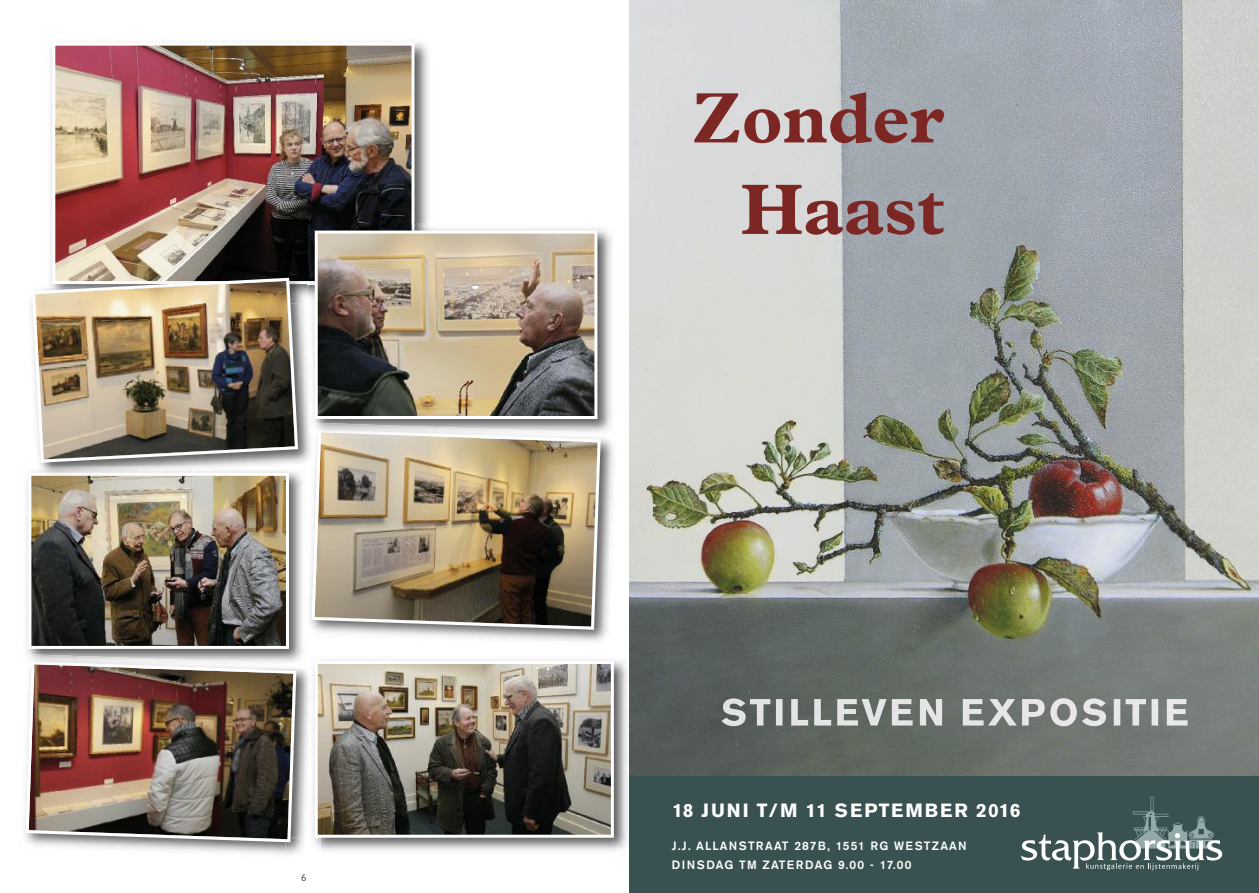
<style>
.page{position:relative;width:1259px;height:893px;background:#fff}
.page>*{position:absolute;margin:0;border:0;box-sizing:border-box;transform-origin:0 0}
.t1{font:700 72px/91.5px "Plantin Std";color:#7d2724;text-align:right}
.t2{font:700 19.05px "Akzidenz Grotesk BQ";letter-spacing:.105em;color:#fff}
.t3{font:500 12px/19px "Akzidenz Grotesk BQ";letter-spacing:.1em;color:#fff}
</style>
<div class="page">
<img style="left:629px;top:0;width:630px;height:776px">
<svg style="left:301px;top:874px;width:5px;height:7px"></svg>
<img style="left:721px;top:698px;width:466px;height:28px">
<div style="left:629px;top:776px;width:630px;height:117px;background:#395251"></div>
<svg style="left:1021px;top:797px;width:201px;height:73px"></svg>
<img style="left:33px;top:669px;width:275px;height:185px">
<img style="left:285px;top:838px;width:23px;height:16px">
<img style="left:24px;top:668px;width:274px;height:176px">
<img style="left:309px;top:439px;width:305px;height:203px">
<img style="left:310px;top:438px;width:292px;height:193px">
<img style="left:50px;top:42px;width:379px;height:234px">
<img style="left:56px;top:47px;width:354px;height:229px">
<div style="left:52px;top:43px;width:362px;height:241px;border:3px solid #fff"></div>
<img style="left:321px;top:654px;width:312px;height:197px">
<img style="left:313px;top:838px;width:8px;height:11px">
<img style="left:319px;top:665px;width:291px;height:169px">
<div style="left:315px;top:661px;width:299px;height:177px;border:3px solid #fff"></div>
<img style="left:311px;top:228px;width:301px;height:195px">
<img style="left:321px;top:433px;width:166px;height:5px">
<img style="left:308px;top:224px;width:126px;height:60px">
<img style="left:319px;top:235px;width:274px;height:180px">
<div style="left:315px;top:231px;width:282px;height:188px;border:3px solid #fff"></div>
<img style="left:26px;top:473px;width:277px;height:181px">
<img style="left:34px;top:665px;width:109px;height:3px">
<img style="left:32px;top:477px;width:253px;height:168px">
<div style="left:28px;top:473px;width:261px;height:176px;border:3px solid #fff"></div>
<img style="left:39px;top:284px;width:272px;height:184px">
<img style="left:310px;top:423px;width:7px;height:45px">
<svg style="left:317px;top:453px;width:1px;height:15px"></svg>
<img style="left:300px;top:281px;width:8px;height:3px">
<img style="left:104px;top:270px;width:204px;height:11px">
<img style="left:308px;top:303px;width:8px;height:135px">
<svg style="left:308px;top:274px;width:1px;height:29px"></svg>
<svg style="left:315px;top:403px;width:1px;height:16px"></svg>
<img style="left:35px;top:466px;width:273px;height:7px">
<img style="left:34px;top:473px;width:192px;height:3px">
<img style="left:35px;top:476px;width:132px;height:7px">
<img style="left:31px;top:276px;width:269px;height:188px">
<p class="t1" style="left:692px;top:79px;width:253px">Zonder<br>Haast</p>
<p class="t2" style="left:672px;top:800px;width:350px">18 JUNI T/M 11 SEPTEMBER 2016</p>
<p class="t3" style="left:672px;top:836px;width:296px">J.J. ALLANSTRAAT 287B, 1551 RG WESTZAAN<br>DINSDAG TM ZATERDAG 9.00 - 17.00</p>
</div>
